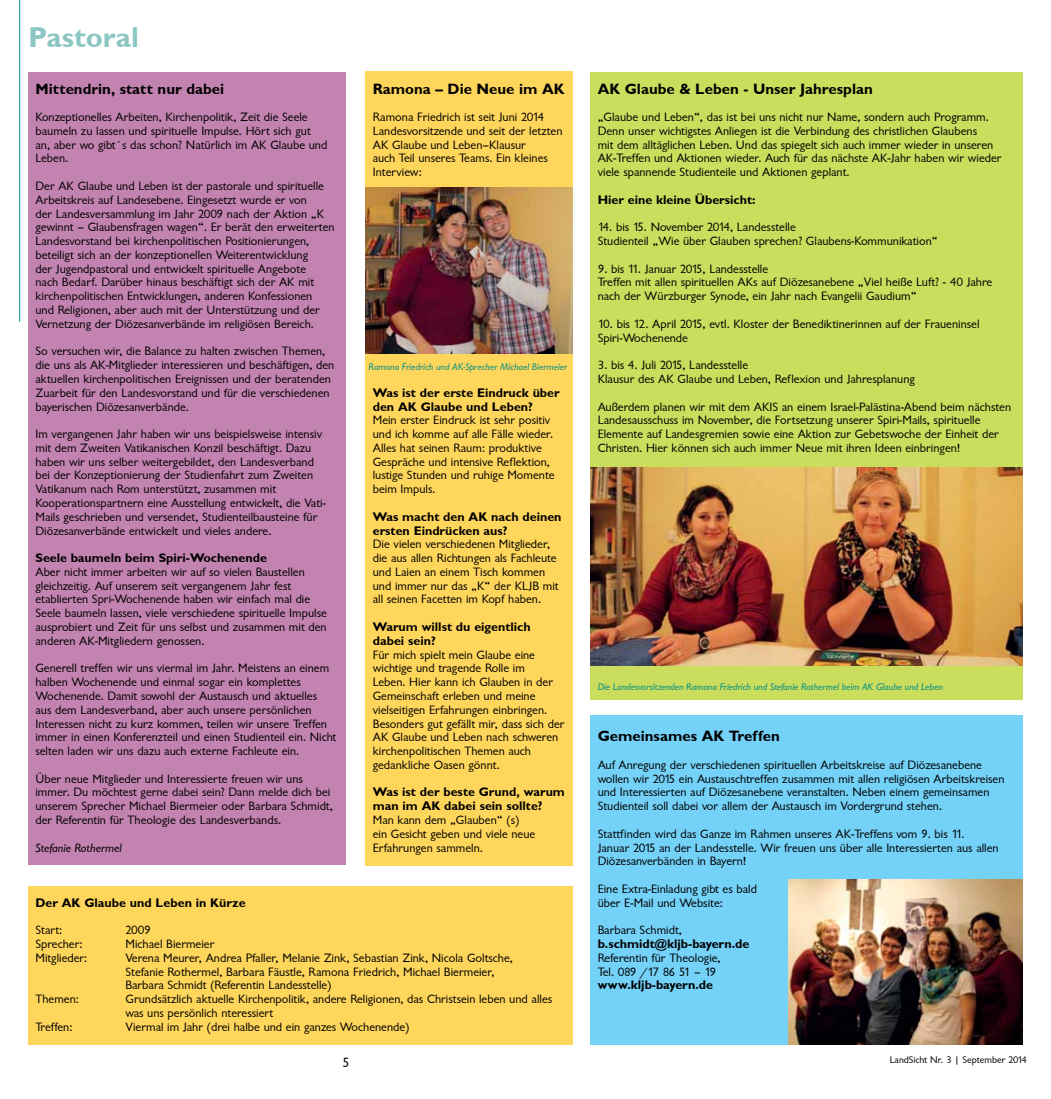
<style>
.page{position:relative;width:1051px;height:1099px;background:#fff}
.page>*{position:absolute;margin:0;border:0;box-sizing:border-box;transform-origin:0 0}
.t1{font:28.75px "Garrison Sans BOLD";color:#8bc6c3}
.t2{font:15px "Garrison Sans BOLD";color:#000}
.t3{font:13.75px "Garrison Sans";color:#000}
.t4{font:12.5px/13.8px "Garrison Sans";color:#000}
.t5{font:12.5px/13.8px "Garrison Sans BOLD";color:#000}
.t6{font:12.5px "Garrison Sans ITALIC";color:#000}
.t7{font:10px "Garrison Sans ITALIC";color:#008e84}
.t8{font:10px "Garrison Sans";color:#000}
</style>
<div class="page">
<hr style="left:19px;top:0;width:1px;height:322px;background:#008e84">
<div style="left:28px;top:886px;width:544px;height:158px;background:#ffd65c"></div>
<div style="left:590px;top:72px;width:432px;height:627px;background:#cbdd5d"></div>
<div style="left:590px;top:714px;width:432px;height:330px;background:#74d1f7"></div>
<img style="left:590px;top:467px;width:432px;height:198px">
<img style="left:788px;top:879px;width:234px;height:165px">
<div style="left:365px;top:71px;width:207px;height:794px;background:#ffd65c"></div>
<img style="left:365px;top:188px;width:207px;height:166px">
<div style="left:28px;top:72px;width:318px;height:792px;background:#c383b0"></div>
<h1 class="t1" style="left:28px;top:21px;width:112px">Pastoral</h1>
<p class="t2" style="left:35px;top:80px;width:190px">Mittendrin, statt nur dabei</p>
<p class="t4" style="left:35px;top:110px;width:293px">Konzeptionelles Arbeiten, Kirchenpolitik, Zeit die Seele baumeln zu lassen und spirituelle Impulse. Hört sich gut an, aber wo gibt´s das schon? Natürlich im AK Glaube und Leben.</p>
<p class="t4" style="left:35px;top:179px;width:301px">Der AK Glaube und Leben ist der pastorale und spirituelle Arbeitskreis auf Landesebene. Eingesetzt wurde er von<br>der Landesversammlung im Jahr 2009 nach der Aktion „K gewinnt – Glaubensfragen wagen“. Er berät den erweiterten Landesvorstand bei kirchenpolitischen Positionierungen, beteiligt sich an der konzeptionellen Weiterentwicklung<br>der Jugendpastoral und entwickelt spirituelle Angebote<br>nach Bedarf. Darüber hinaus beschäftigt sich der AK mit kirchenpolitischen Entwicklungen, anderen Konfessionen<br>und Religionen, aber auch mit der Unterstützung und der Vernetzung der Diözesanverbände im religiösen Bereich.</p>
<p class="t4" style="left:35px;top:345px;width:300px">So versuchen wir, die Balance zu halten zwischen Themen, die uns als AK-Mitglieder interessieren und beschäftigen, den aktuellen kirchenpolitischen Ereignissen und der beratenden Zuarbeit für den Landesvorstand und für die verschiedenen bayerischen Diözesanverbände.</p>
<p class="t4" style="left:35px;top:427px;width:292px">Im vergangenen Jahr haben wir uns beispielsweise intensiv mit dem Zweiten Vatikanischen Konzil beschäftigt. Dazu haben wir uns selber weitergebildet, den Landesverband bei der Konzeptionierung der Studienfahrt zum Zweiten Vatikanum nach Rom unterstützt, zusammen mit Kooperationspartnern eine Ausstellung entwickelt, die Vati-Mails geschrieben und versendet, Studienteilbausteine für Diözesanverbände entwickelt und vieles andere.</p>
<p class="t5" style="left:35px;top:551px;width:233px">Seele baumeln beim Spiri-Wochenende</p>
<p class="t4" style="left:35px;top:565px;width:293px">Aber nicht immer arbeiten wir auf so vielen Baustellen gleichzeitig. Auf unserem seit vergangenem Jahr fest etablierten Spri-Wochenende haben wir einfach mal die Seele baumeln lassen, viele verschiedene spirituelle Impulse ausprobiert und Zeit für uns selbst und zusammen mit den anderen AK-Mitgliedern genossen.</p>
<p class="t4" style="left:35px;top:661px;width:302px">Generell treffen wir uns viermal im Jahr. Meistens an einem halben Wochenende und einmal sogar ein komplettes Wochenende. Damit sowohl der Austausch und aktuelles<br>aus dem Landesverband, aber auch unsere persönlichen Interessen nicht zu kurz kommen, teilen wir unsere Treffen immer in einen Konferenzteil und einen Studienteil ein. Nicht selten laden wir uns dazu auch externe Fachleute ein.</p>
<p class="t4" style="left:35px;top:772px;width:299px">Über neue Mitglieder und Interessierte freuen wir uns immer. Du möchtest gerne dabei sein? Dann melde dich bei unserem Sprecher Michael Biermeier oder Barbara Schmidt, der Referentin für Theologie des Landesverbands.</p>
<p class="t6" style="left:35px;top:840px;width:88px">Stefanie Rothermel</p>
<p class="t2" style="left:373px;top:80px;width:193px">Ramona – Die Neue im AK</p>
<p class="t4" style="left:373px;top:110px;width:191px">Ramona Friedrich ist seit Juni 2014<br>Landesvorsitzende und seit der letzten<br>AK Glaube und Leben–Klausur<br>auch Teil unseres Teams. Ein kleines<br>Interview:</p>
<p class="t7" style="left:368px;top:361px;width:200px">Ramona Friedrich und AK-Sprecher Michael Biermeier</p>
<p class="t5" style="left:373px;top:386px;width:188px">Was ist der erste Eindruck über den AK Glaube und Leben?</p>
<p class="t4" style="left:373px;top:413px;width:183px">Mein erster Eindruck ist sehr positiv und ich komme auf alle Fälle wieder.<br>Alles hat seinen Raum: produktive<br>Gespräche und intensive Reflektion, lustige Stunden und ruhige Momente beim Impuls.</p>
<p class="t5" style="left:373px;top:510px;width:190px">Was macht den AK nach deinen ersten Eindrücken aus?</p>
<p class="t4" style="left:373px;top:537px;width:187px">Die vielen verschiedenen Mitglieder, die aus allen Richtungen als Fachleute und Laien an einem Tisch kommen und immer nur das „K“ der KLJB mit all seinen Facetten im Kopf haben.</p>
<p class="t5" style="left:373px;top:620px;width:159px">Warum willst du eigentlich dabei sein?</p>
<p class="t4" style="left:373px;top:648px;width:193px">Für mich spielt mein Glaube eine wichtige und tragende Rolle im<br>Leben. Hier kann ich Glauben in der Gemeinschaft erleben und meine vielseitigen Erfahrungen einbringen.<br>Besonders gut gefällt mir, dass sich der AK Glaube und Leben nach schweren kirchenpolitischen Themen auch gedankliche Oasen gönnt.</p>
<p class="t5" style="left:373px;top:785px;width:194px">Was ist der beste Grund, warum man im AK dabei sein sollte?</p>
<p class="t4" style="left:373px;top:813px;width:164px">Man kann dem „Glauben“ (s) ein Gesicht geben und viele neue<br>Erfahrungen sammeln.</p>
<p class="t5" style="left:35px;top:895px;width:212px">Der AK Glaube und Leben in Kürze</p>
<p class="t4" style="left:35px;top:923px;width:28px">Start:</p>
<p class="t4" style="left:125px;top:923px;width:27px">2009</p>
<p class="t4" style="left:35px;top:937px;width:49px">Sprecher:</p>
<p class="t4" style="left:125px;top:937px;width:90px">Michael Biermeier</p>
<p class="t4" style="left:35px;top:951px;width:53px">Mitglieder:</p>
<p class="t4" style="left:125px;top:951px;width:389px">Verena Meurer, Andrea Pfaller, Melanie Zink, Sebastian Zink, Nicola Goltsche,<br>Stefanie Rothermel, Barbara Fäustle, Ramona Friedrich, Michael Biermeier,<br>Barbara Schmidt (Referentin Landesstelle)</p>
<p class="t4" style="left:35px;top:992px;width:45px">Themen:</p>
<p class="t4" style="left:125px;top:992px;width:428px">Grundsätzlich aktuelle Kirchenpolitik, andere Religionen, das Christsein leben und alles was uns persönlich nteressiert</p>
<p class="t4" style="left:35px;top:1019px;width:38px">Treffen:</p>
<p class="t4" style="left:125px;top:1019px;width:285px">Viermal im Jahr (drei halbe und ein ganzes Wochenende)</p>
<p class="t2" style="left:597px;top:80px;width:276px">AK Glaube &amp; Leben - Unser Jahresplan</p>
<p class="t4" style="left:597px;top:110px;width:405px">„Glaube und Leben“, das ist bei uns nicht nur Name, sondern auch Programm.<br>Denn unser wichtigstes Anliegen ist die Verbindung des christlichen Glaubens<br>mit dem alltäglichen Leben. Und das spiegelt sich auch immer wieder in unseren AK-Treffen und Aktionen wieder. Auch für das nächste AK-Jahr haben wir wieder viele spannende Studienteile und Aktionen geplant.</p>
<p class="t5" style="left:597px;top:193px;width:159px">Hier eine kleine Übersicht:</p>
<p class="t4" style="left:597px;top:221px;width:341px">14. bis 15. November 2014, Landesstelle<br>Studienteil „Wie über Glauben sprechen? Glaubens-Kommunikation“</p>
<p class="t4" style="left:597px;top:262px;width:396px">9. bis 11. Januar 2015, Landesstelle<br>Treffen mit allen spirituellen AKs auf Diözesanebene „Viel heiße Luft? - 40 Jahre nach der Würzburger Synode, ein Jahr nach Evangelii Gaudium“</p>
<p class="t4" style="left:597px;top:317px;width:383px">10. bis 12. April 2015, evtl. Kloster der Benediktinerinnen auf der Fraueninsel<br>Spiri-Wochenende</p>
<p class="t4" style="left:597px;top:358px;width:318px">3. bis 4. Juli 2015, Landesstelle<br>Klausur des AK Glaube und Leben, Reflexion und Jahresplanung</p>
<p class="t4" style="left:597px;top:400px;width:415px">Außerdem planen wir mit dem AKIS an einem Israel-Palästina-Abend beim nächsten Landesausschuss im November, die Fortsetzung unserer Spiri-Mails, spirituelle Elemente auf Landesgremien sowie eine Aktion zur Gebetswoche der Einheit der Christen. Hier können sich auch immer Neue mit ihren Ideen einbringen!</p>
<p class="t7" style="left:597px;top:680px;width:346px">Die Landesvorsitzenden Ramona Friedrich und Stefanie Rothermel beim AK Glaube und Leben</p>
<p class="t2" style="left:597px;top:728px;width:184px">Gemeinsames AK Treffen</p>
<p class="t4" style="left:597px;top:758px;width:408px">Auf Anregung der verschiedenen spirituellen Arbeitskreise auf Diözesanebene wollen wir 2015 ein Austauschtreffen zusammen mit allen religiösen Arbeitskreisen und Interessierten auf Diözesanebene veranstalten. Neben einem gemeinsamen Studienteil soll dabei vor allem der Austausch im Vordergrund stehen.</p>
<p class="t4" style="left:597px;top:827px;width:402px">Stattfinden wird das Ganze im Rahmen unseres AK-Treffens vom 9. bis 11.<br>Januar 2015 an der Landesstelle. Wir freuen uns über alle Interessierten aus allen<br>Diözesanverbänden in Bayern!</p>
<p class="t4" style="left:597px;top:882px;width:161px">Eine Extra-Einladung gibt es bald über E-Mail und Website:</p>
<p class="t4" style="left:597px;top:923px;width:86px">Barbara Schmidt,</p>
<p class="t5" style="left:597px;top:937px;width:153px">b.schmidt@kljb-bayern.de</p>
<p class="t4" style="left:597px;top:951px;width:125px">Referentin für Theologie,<br>Tel. 089 /17 86 51 – 19</p>
<p class="t5" style="left:597px;top:978px;width:117px">www.kljb-bayern.de</p>
<p class="t3" style="left:342px;top:1055px;width:9px">5</p>
<p class="t8" style="left:889px;top:1054px;width:138px">LandSicht Nr. 3 | September 2014</p>
</div>
